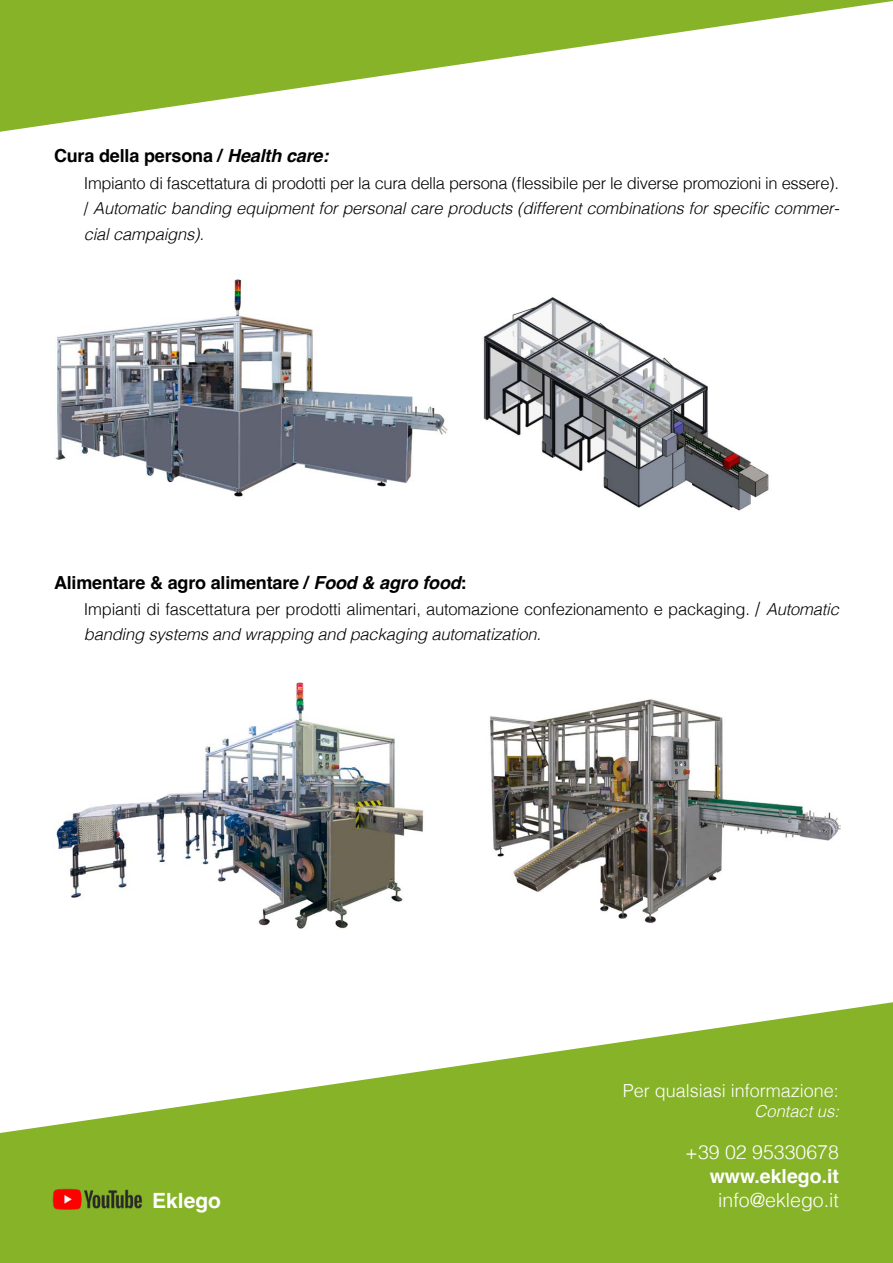
<style>
.page{position:relative;width:893px;height:1263px;background:#fff}
.page>*{position:absolute;margin:0;border:0;box-sizing:border-box;transform-origin:0 0}
.t1{font:700 21px "Helvetica";color:#fff}
.t2{font:300 19.5px "Helvetica";color:#fff}
.t3{font:700 19.5px "Helvetica";color:#fff}
.t4{font:700 18px "Helvetica";letter-spacing:-.01em;color:#000}
.t5{font:300 18px "Helvetica";color:#fff}
.t6{font:italic 300 16.5px/25.5px "Helvetica";letter-spacing:-.01em;color:#010202;text-align:justify}
.t7{font:300 16.5px/25.5px "Helvetica";letter-spacing:-.01em;color:#000}
.t8{font:italic 300 16.5px "Helvetica";color:#fff}
.s1{font-style:italic}
.s2{font-style:normal;color:#000}
.s3{font-size:18px}
.s4{font-style:italic;color:#010202}
</style>
<div class="page">
<svg style="left:0;top:0;width:893px;height:132px"></svg>
<svg style="left:0;top:1002px;width:893px;height:261px;fill:#87b329"></svg>
<img style="left:483px;top:297px;width:286px;height:214px">
<img style="left:55px;top:279px;width:393px;height:218px">
<img style="left:55px;top:682px;width:369px;height:247px">
<img style="left:489px;top:699px;width:351px;height:224px">
<img style="left:50px;top:1183px;width:95px;height:32px">
<p class="t4" style="left:54px;top:145px;width:276px">Cura della persona / <span class="s1">Health care:</span></p>
<p class="t6" style="left:84px;top:169px;width:757px"><span class="s2">Impianto di fascettatura di prodotti per la cura della persona (flessibile per le diverse promozioni in essere). /</span> Automatic banding equipment for personal care products (different combinations for specific commer&shy;cial campaigns).</p>
<p class="t4" style="left:54px;top:572px;width:414px">Alimentare &amp; agro alimentare / <span class="s1">Food &amp; agro food</span>:</p>
<p class="t7" style="left:84px;top:595px;width:757px">Impianti di fascettatura per prodotti alimentari, automazione confezionamento e packaging. <span class="s3">/</span> <span class="s4">Automatic banding systems and wrapping and packaging automatization.</span></p>
<p class="t1" style="left:152px;top:1187px;width:70px">Eklego</p>
<p class="t5" style="left:623px;top:1075px;width:218px">Per qualsiasi informazione:</p>
<p class="t8" style="left:755px;top:1097px;width:86px">Contact us:</p>
<p class="t2" style="left:685px;top:1135px;width:155px">+39 02 95330678</p>
<p class="t3" style="left:710px;top:1164px;width:131px">www.eklego.it</p>
<p class="t2" style="left:718px;top:1183px;width:122px">info@eklego.it</p>
</div>
